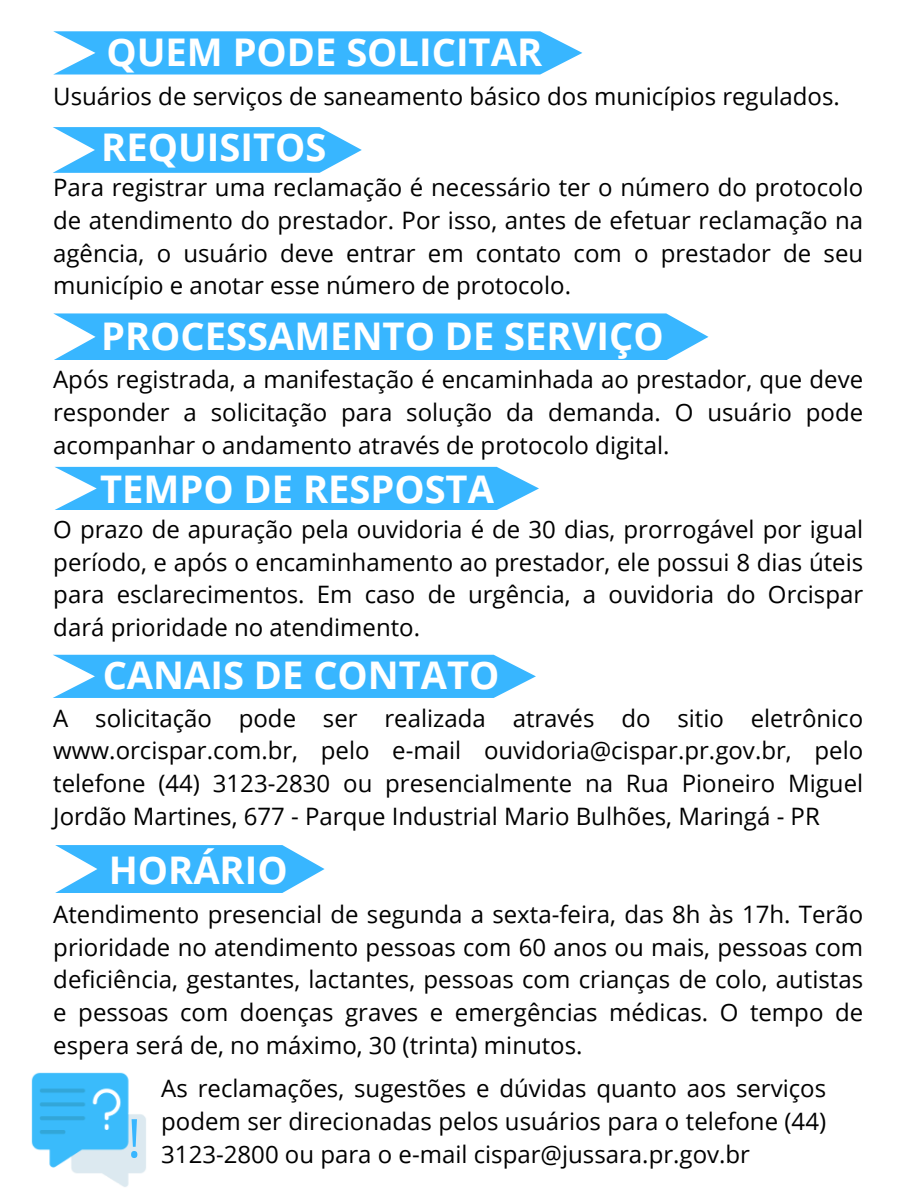
<style>
.page{position:relative;width:918px;height:1188px;background:#fff}
.page>*{position:absolute;margin:0;border:0;box-sizing:border-box;transform-origin:0 0}
.t1{font:53.4px "Open Sans";color:#38b6ff}
.t2{font:700 38.1px "Open Sans";color:#fff}
.t3{font:24px/32.7px "Open Sans";color:#000;text-align:justify}
</style>
<div class="page">
<svg style="left:53px;top:31px;width:529px;height:44px;background:#4bbdff"></svg>
<svg style="left:55px;top:845px;width:270px;height:48px"></svg>
<svg style="left:53px;top:655px;width:483px;height:43px;background:#49bcff"></svg>
<svg style="left:55px;top:467px;width:484px;height:43px;background:#49bcff"></svg>
<svg style="left:53px;top:313px;width:655px;height:47px;background:#46bbff"></svg>
<svg style="left:53px;top:127px;width:309px;height:46px;background:#53c0ff"></svg>
<img style="left:31px;top:1072px;width:115px;height:115px">
<h1 class="t2" style="left:106px;top:25px;width:437px">QUEM PODE SOLICITAR</h1>
<p class="t3" style="left:53px;top:79px;width:788px">Usuários de serviços de saneamento básico dos municípios regulados.</p>
<p class="t2" style="left:101px;top:121px;width:227px">REQUISITOS</p>
<p class="t3" style="left:53px;top:171px;width:812px">Para registrar uma reclamação é necessário ter o número do protocolo de atendimento do prestador. Por isso, antes de efetuar reclamação na agência, o usuário deve entrar em contato com o prestador de seu município e anotar esse número de protocolo.</p>
<h1 class="t2" style="left:101px;top:309px;width:564px">PROCESSAMENTO DE SERVIÇO</h1>
<p class="t3" style="left:53px;top:363px;width:812px">Após registrada, a manifestação é encaminhada ao prestador, que deve responder a solicitação para solução da demanda. O usuário pode acompanhar o andamento através de protocolo digital.</p>
<p class="t2" style="left:100px;top:463px;width:395px">TEMPO DE RESPOSTA</p>
<h1 class="t3" style="left:53px;top:512px;width:811px">O prazo de apuração pela ouvidoria é de 30 dias, prorrogável por igual período, e após o encaminhamento ao prestador, ele possui 8 dias úteis para esclarecimentos. Em caso de urgência, a ouvidoria do Orcispar dará prioridade no atendimento.</h1>
<h1 class="t2" style="left:103px;top:648px;width:398px">CANAIS DE CONTATO</h1>
<p class="t3" style="left:53px;top:701px;width:811px">A solicitação pode ser realizada através do sitio eletrônico www.orcispar.com.br, pelo e-mail ouvidoria@cispar.pr.gov.br, pelo telefone (44) 3123-2830 ou presencialmente na Rua Pioneiro Miguel Jordão Martines, 677 - Parque Industrial Mario Bulhões, Maringá - PR</p>
<p class="t2" style="left:109px;top:843px;width:180px">HORÁRIO</p>
<h1 class="t3" style="left:53px;top:898px;width:811px">Atendimento presencial de segunda a sexta-feira, das 8h às 17h. Terão prioridade no atendimento pessoas com 60 anos ou mais, pessoas com deficiência, gestantes, lactantes, pessoas com crianças de colo, autistas e pessoas com doenças graves e emergências médicas. O tempo de espera será de, no máximo, 30 (trinta) minutos.</h1>
<p class="t1" style="left:127px;top:1100px;width:16px">!</p>
<p class="t3" style="left:161px;top:1072px;width:666px">As reclamações, sugestões e dúvidas quanto aos serviços podem ser direcionadas pelos usuários para o telefone (44)</p>
<p class="t3" style="left:161px;top:1137px;width:590px">3123-2800 ou para o e-mail cispar@jussara.pr.gov.br</p>
</div>
